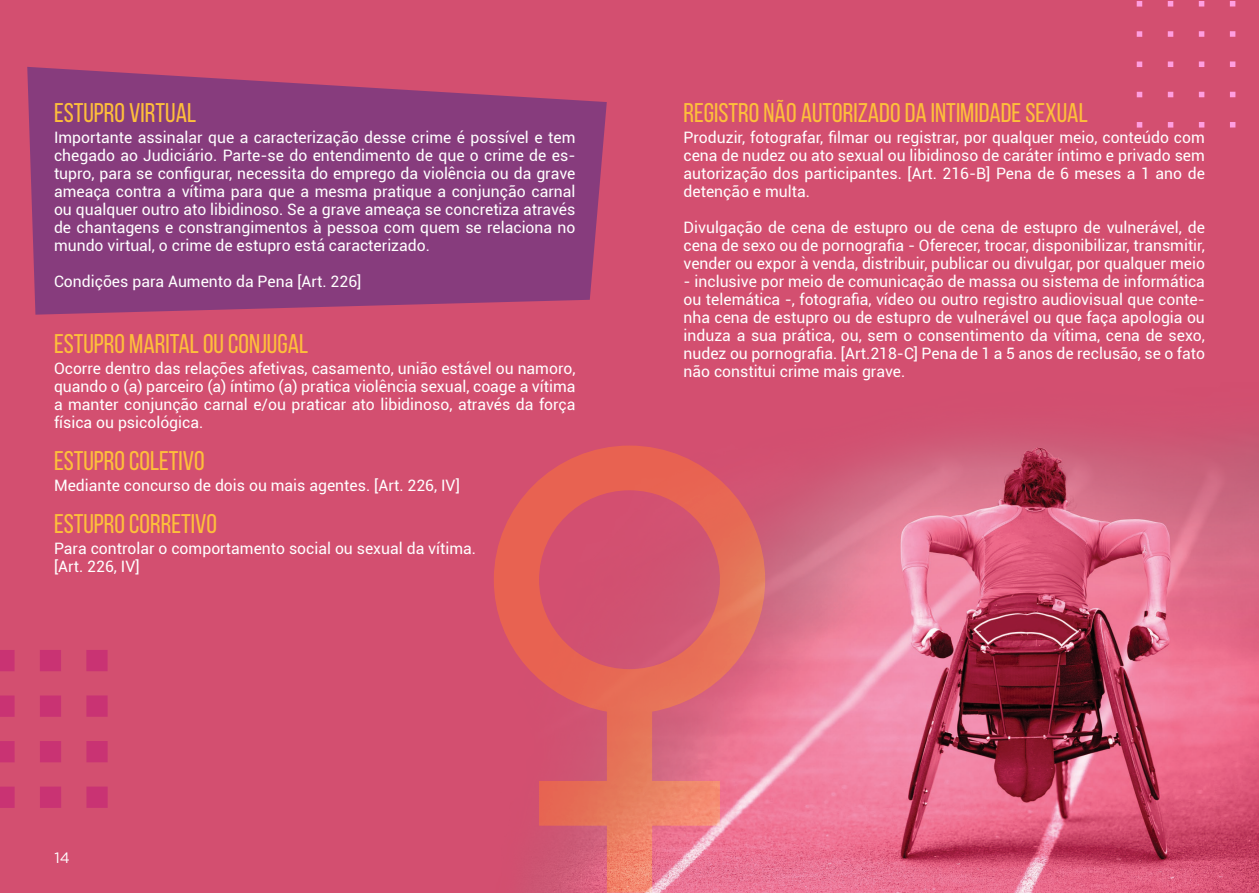
<style>
.page{position:relative;width:1259px;height:893px;background:#d34f70}
.page>*{position:absolute;margin:0;border:0;box-sizing:border-box;transform-origin:0 0}
.t1{font:27px "Bebas Neue";color:#febf3b}
.t2{font:15.75px/18px "Roboto";color:#fff;text-align:justify}
.t3{font:15px "Gotham";color:#fff}
</style>
<div class="page">
<img style="left:624px;top:433px;width:635px;height:460px">
<svg style="left:27px;top:67px;width:580px;height:248px;background:#903e7b"></svg>
<svg style="left:494px;top:446px;width:271px;height:447px"></svg>
<div style="left:0;top:650px;width:15px;height:21px;background:#c93373"></div>
<div style="left:40px;top:650px;width:21px;height:21px;background:#c93373"></div>
<div style="left:86px;top:650px;width:22px;height:21px;background:#c93373"></div>
<div style="left:0;top:695px;width:15px;height:22px;background:#c93373"></div>
<div style="left:40px;top:695px;width:21px;height:22px;background:#c93373"></div>
<div style="left:86px;top:695px;width:22px;height:22px;background:#c93373"></div>
<div style="left:0;top:741px;width:15px;height:21px;background:#c93373"></div>
<div style="left:40px;top:741px;width:21px;height:21px;background:#c93373"></div>
<div style="left:86px;top:741px;width:22px;height:21px;background:#c93373"></div>
<div style="left:0;top:787px;width:15px;height:21px;background:#c93373"></div>
<div style="left:40px;top:787px;width:21px;height:21px;background:#c93373"></div>
<div style="left:86px;top:786px;width:22px;height:22px;background:#c93373"></div>
<svg style="left:1136px;top:1px;width:6px;height:6px"></svg>
<svg style="left:1167px;top:1px;width:6px;height:6px"></svg>
<svg style="left:1198px;top:1px;width:6px;height:6px"></svg>
<svg style="left:1229px;top:1px;width:6px;height:6px"></svg>
<svg style="left:1136px;top:31px;width:6px;height:6px"></svg>
<svg style="left:1167px;top:31px;width:6px;height:6px"></svg>
<svg style="left:1198px;top:31px;width:6px;height:6px"></svg>
<svg style="left:1229px;top:31px;width:6px;height:6px"></svg>
<svg style="left:1136px;top:62px;width:6px;height:5px"></svg>
<svg style="left:1167px;top:62px;width:6px;height:5px"></svg>
<svg style="left:1198px;top:61px;width:6px;height:6px"></svg>
<svg style="left:1230px;top:61px;width:5px;height:6px"></svg>
<svg style="left:1136px;top:92px;width:6px;height:5px"></svg>
<svg style="left:1167px;top:92px;width:6px;height:5px"></svg>
<svg style="left:1198px;top:92px;width:6px;height:5px"></svg>
<svg style="left:1230px;top:92px;width:5px;height:5px"></svg>
<svg style="left:1136px;top:122px;width:6px;height:6px"></svg>
<svg style="left:1167px;top:122px;width:6px;height:6px"></svg>
<svg style="left:1198px;top:122px;width:6px;height:6px"></svg>
<svg style="left:1230px;top:122px;width:5px;height:6px"></svg>
<h1 class="t1" style="left:54px;top:98px;width:144px">ESTUPRO VIRTUAL</h1>
<p class="t2" style="left:54px;top:128px;width:523px">Importante assinalar que a caracterização desse crime é possível e tem chegado ao Judiciário. Parte-se do entendimento de que o crime de es&shy;tupro, para se configurar, necessita do emprego da violência ou da grave ameaça contra a vítima para que a mesma pratique a conjunção carnal ou qualquer outro ato libidinoso. Se a grave ameaça se concretiza através de chantagens e constrangimentos à pessoa com quem se relaciona no mundo virtual, o crime de estupro está caracterizado.</p>
<p class="t2" style="left:54px;top:272px;width:309px">Condições para Aumento da Pena [Art. 226]</p>
<h1 class="t1" style="left:54px;top:329px;width:256px">ESTUPRO MARITAL OU CONJUGAL</h1>
<p class="t2" style="left:54px;top:359px;width:523px">Ocorre dentro das relações afetivas, casamento, união estável ou namoro, quando o (a) parceiro (a) íntimo (a) pratica violência sexual, coage a vítima a manter conjunção carnal e/ou praticar ato libidinoso, através da força física ou psicológica.</p>
<h1 class="t1" style="left:54px;top:446px;width:152px">ESTUPRO COLETIVO</h1>
<p class="t2" style="left:54px;top:476px;width:407px">Mediante concurso de dois ou mais agentes. [Art. 226, IV]</p>
<h1 class="t1" style="left:54px;top:509px;width:164px">ESTUPRO CORRETIVO</h1>
<p class="t2" style="left:54px;top:539px;width:423px">Para controlar o comportamento social ou sexual da vítima. [Art. 226, IV]</p>
<h1 class="t1" style="left:683px;top:98px;width:406px">REGISTRO NÃO AUTORIZADO DA INTIMIDADE SEXUAL</h1>
<p class="t2" style="left:683px;top:128px;width:523px">Produzir, fotografar, filmar ou registrar, por qualquer meio, conteúdo com cena de nudez ou ato sexual ou libidinoso de caráter íntimo e privado sem autorização dos participantes. [Art. 216-B] Pena de 6 meses a 1 ano de detenção e multa.</p>
<p class="t2" style="left:683px;top:218px;width:523px">Divulgação de cena de estupro ou de cena de estupro de vulnerável, de cena de sexo ou de pornografia - Oferecer, trocar, disponibilizar, transmitir, vender ou expor à venda, distribuir, publicar ou divulgar, por qualquer meio</p>
<p class="t2" style="left:683px;top:272px;width:523px">- inclusive por meio de comunicação de massa ou sistema de informática ou telemática -, fotografia, vídeo ou outro registro audiovisual que conte&shy;nha cena de estupro ou de estupro de vulnerável ou que faça apologia ou induza a sua prática, ou, sem o consentimento da vítima, cena de sexo, nudez ou pornografia. [Art.218-C] Pena de 1 a 5 anos de reclusão, se o fato não constitui crime mais grave.</p>
<p class="t3" style="left:55px;top:849px;width:17px">14</p>
</div>
